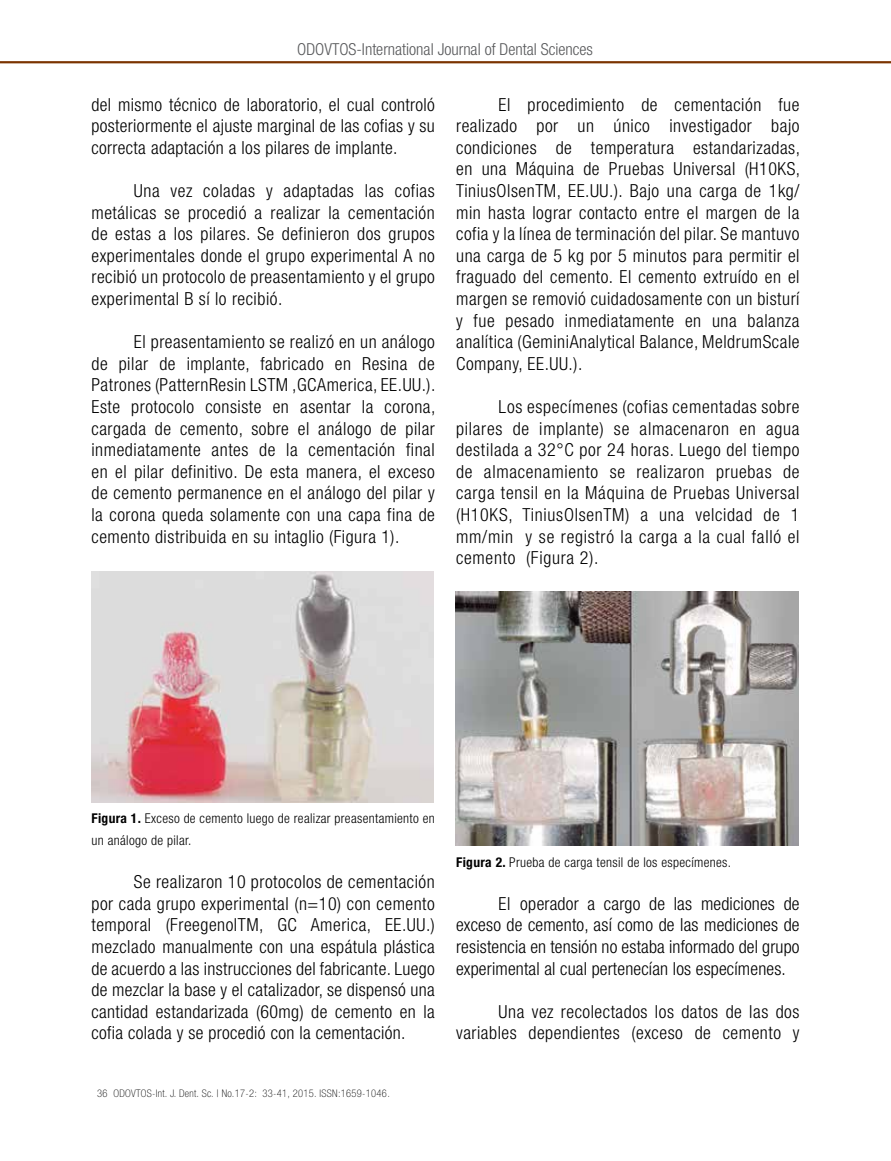
<style>
.page{position:relative;width:891px;height:1161px;background:#fff}
.page>*{position:absolute;margin:0;border:0;box-sizing:border-box;transform-origin:0 0}
.t1{font:300 condensed 18px/21.6px "Helvetica Neue LT Std";letter-spacing:.03em;color:#000;text-align:justify}
.t2{font:300 condensed 16.5px "Helvetica Neue LT Std";color:#58595b}
.t3{font:300 condensed 13.5px/21.6px "Helvetica Neue LT Std";letter-spacing:.025em;color:#000}
.t4{font:100 condensed 10.5px "Helvetica Neue LT Std";letter-spacing:.03em;color:#000}
.s1{font-weight:700}
</style>
<div class="page">
<svg style="left:0;top:61px;width:891px;height:2px;background:#844111"></svg>
<img style="left:91px;top:572px;width:343px;height:231px">
<img style="left:456px;top:591px;width:342px;height:254px">
<p class="t2" style="left:297px;top:39px;width:297px">ODOVTOS-International Journal of Dental Sciences</p>
<p class="t1" style="left:91px;top:93px;width:345px">del mismo técnico de laboratorio, el cual controló posteriormente el ajuste marginal de las cofias y su correcta adaptación a los pilares de implante.</p>
<p class="t1" style="left:91px;top:180px;width:345px;text-indent:43px">Una vez coladas y adaptadas las cofias metálicas se procedió a realizar la cementación de estas a los pilares. Se definieron dos grupos experimentales donde el grupo experimental A no recibió un protocolo de preasentamiento y el grupo experimental B sí lo recibió.</p>
<p class="t1" style="left:91px;top:331px;width:346px;text-indent:43px">El preasentamiento se realizó en un análogo de pilar de implante, fabricado en Resina de Patrones (PatternResin LSTM ,GCAmerica, EE.UU.).<br>Este protocolo consiste en asentar la corona, cargada de cemento, sobre el análogo de pilar inmediatamente antes de la cementación final en el pilar definitivo. De esta manera, el exceso de cemento permanence en el análogo del pilar y la corona queda solamente con una capa fina de cemento distribuida en su intaglio (Figura 1).</p>
<p class="t1" style="left:456px;top:93px;width:346px;text-indent:43px">El procedimiento de cementación fue realizado por un único investigador bajo condiciones de temperatura estandarizadas, en una Máquina de Pruebas Universal (H10KS, TiniusOlsenTM, EE.UU.). Bajo una carga de 1kg/ min hasta lograr contacto entre el margen de la cofia y la línea de terminación del pilar. Se mantuvo una carga de 5 kg por 5 minutos para permitir el fraguado del cemento. El cemento extruído en el margen se removió cuidadosamente con un bisturí y fue pesado inmediatamente en una balanza analítica (GeminiAnalytical Balance, MeldrumScale Company, EE.UU.).</p>
<p class="t1" style="left:456px;top:396px;width:345px;text-indent:43px">Los especímenes (cofias cementadas sobre pilares de implante) se almacenaron en agua destilada a 32°C por 24 horas. Luego del tiempo de almacenamiento se realizaron pruebas de carga tensil en la Máquina de Pruebas Universal (H10KS, TiniusOlsenTM) a una velcidad de 1 mm/min y se registró la carga a la cual falló el cemento (Figura 2).</p>
<p class="t3" style="left:91px;top:808px;width:345px"><span class="s1">Figura 1.</span> Exceso de cemento luego de realizar preasentamiento en un análogo de pilar.</p>
<p class="t1" style="left:91px;top:871px;width:345px;text-indent:43px">Se realizaron 10 protocolos de cementación por cada grupo experimental (n=10) con cemento temporal (FreegenolTM, GC America, EE.UU.) mezclado manualmente con una espátula plástica de acuerdo a las instrucciones del fabricante. Luego de mezclar la base y el catalizador, se dispensó una cantidad estandarizada (60mg) de cemento en la cofia colada y se procedió con la cementación.</p>
<p class="t4" style="left:113px;top:1088px;width:278px">ODOVTOS-Int. J. Dent. Sc. | No.17-2: 33-41, 2015. ISSN:1659-1046.</p>
<p class="t4" style="left:97px;top:1088px;width:12px">36</p>
<p class="t3" style="left:456px;top:851px;width:276px"><span class="s1">Figura 2.</span> Prueba de carga tensil de los especímenes.</p>
<p class="t1" style="left:456px;top:893px;width:345px;text-indent:43px">El operador a cargo de las mediciones de exceso de cemento, así como de las mediciones de resistencia en tensión no estaba informado del grupo experimental al cual pertenecían los especímenes.</p>
<p class="t1" style="left:456px;top:1001px;width:345px;text-align:right">Una vez recolectados los datos de las dos variables dependientes (exceso de cemento y</p>
</div>
